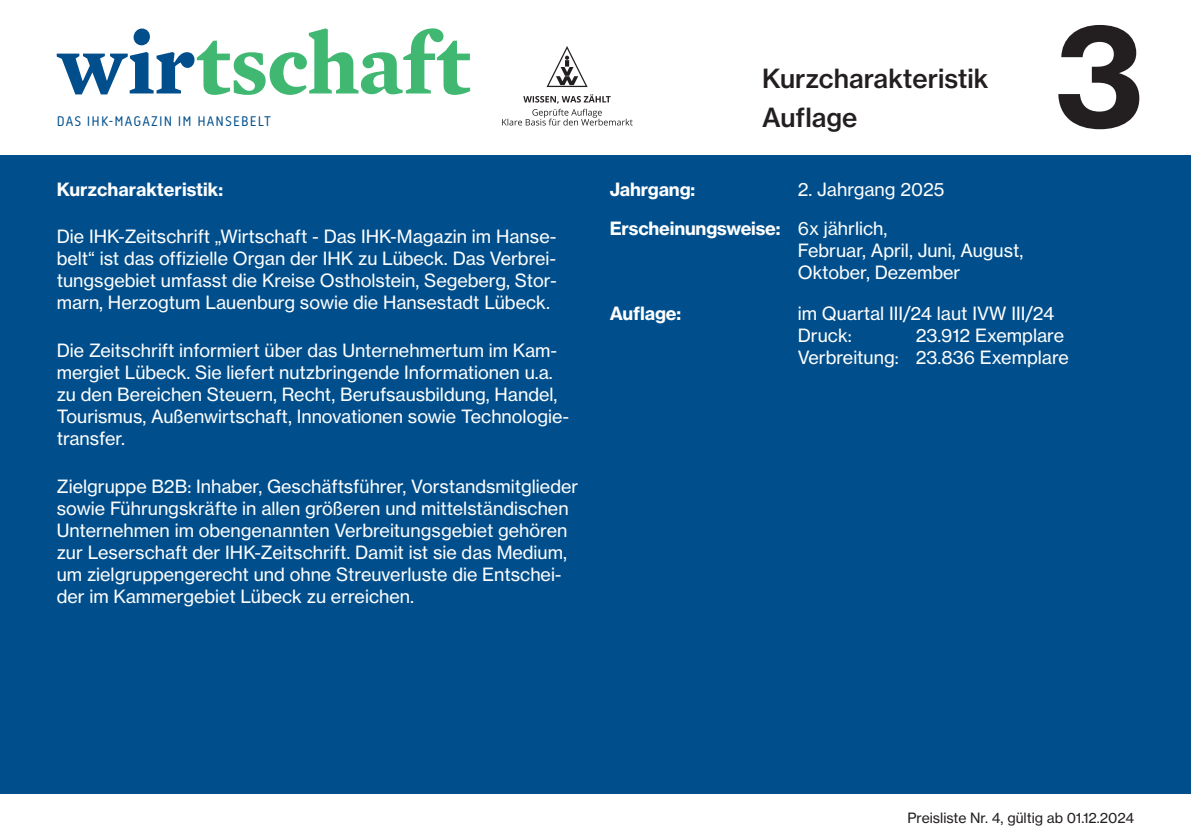
<style>
.page{position:relative;width:1191px;height:840px;background:#fff}
.page>*{position:absolute;margin:0;border:0;box-sizing:border-box;transform-origin:0 0}
.t1{font:140px "N Haas Grotesk TX Pro 75 Bd";color:#231f20}
.t2{font:26px/38.6px "N Haas Grotesk TX Pro 65 Md";color:#231f20}
.t3{font:18px/22px "N Haas Grotesk TX Pro 55 Rg";color:#fff}
.t4{font:18px "N Haas Grotesk TX Pro 75 Bd";letter-spacing:-.01em;color:#fff}
.t5{font:14.4px "Korb";letter-spacing:.08em;color:#004f8c}
.t6{font:14px "N Haas Grotesk TX Pro 55 Rg";color:#231f20}
.s1{font-family:"N Haas Grotesk TX Pro 55 Rg"}
</style>
<div class="page">
<div style="left:0;top:155px;width:1191px;height:639px;background:#004f8c"></div>
<svg style="left:57px;top:28px;width:413px;height:67px"></svg>
<svg style="left:502px;top:46px;width:130px;height:79px"></svg>
<p class="t5" style="left:57px;top:113px;width:216px">DAS IHK-MAGAZIN IM HANSEBELT</p>
<p class="t4" style="left:57px;top:178px;width:168px">Kurzcharakteristik:</p>
<p class="t3" style="left:57px;top:225px;width:502px;text-align:justify">Die IHK-Zeitschrift „Wirtschaft - Das IHK-Magazin im Hanse&shy;belt“ ist das offizielle Organ der IHK zu Lübeck. Das Verbrei&shy;tungsgebiet umfasst die Kreise Ostholstein, Segeberg, Stor&shy;marn, Herzogtum Lauenburg sowie die Hansestadt Lübeck.</p>
<p class="t3" style="left:57px;top:339px;width:514px">Die Zeitschrift informiert über das Unternehmertum im Kam&shy;mergiet Lübeck. Sie liefert nutzbringende Informationen u.a. zu den Bereichen Steuern, Recht, Berufsausbildung, Handel, Tourismus, Außenwirtschaft, Innovationen sowie Technologie&shy;transfer.</p>
<p class="t3" style="left:57px;top:475px;width:523px">Zielgruppe B2B: Inhaber, Geschäftsführer, Vorstandsmitglieder sowie Führungskräfte in allen größeren und mittelständischen Unternehmen im obengenannten Verbreitungsgebiet gehören zur Leserschaft der IHK-Zeitschrift. Damit ist sie das Medium, um zielgruppengerecht und ohne Streuverluste die Entschei&shy;der im Kammergebiet Lübeck zu erreichen.</p>
<h2 class="t2" style="left:762px;top:59px;width:228px">Kurzcharakteristik<br>Auflage</h2>
<h1 class="t1" style="left:1054px;top:-13px;width:90px">3</h1>
<p class="t4" style="left:609px;top:177px;width:87px">Jahrgang:</p>
<p class="t3" style="left:798px;top:178px;width:148px">2. Jahrgang 2025</p>
<p class="t4" style="left:610px;top:216px;width:279px">Erscheinungsweise: <span class="s1">6x jährlich,</span></p>
<p class="t3" style="left:798px;top:239px;width:227px">Februar, April, Juni, August,<br>Oktober, Dezember</p>
<p class="t4" style="left:610px;top:301px;width:73px">Auflage:</p>
<p class="t3" style="left:798px;top:302px;width:258px">im Quartal III/24 laut IVW III/24<br>Druck:</p>
<p class="t3" style="left:798px;top:324px;width:272px;text-align:right">23.912 Exemplare<br>Verbreitung: 23.836 Exemplare</p>
<p class="t6" style="left:907px;top:808px;width:228px">Preisliste Nr. 4, gültig ab 01.12.2024</p>
</div>
